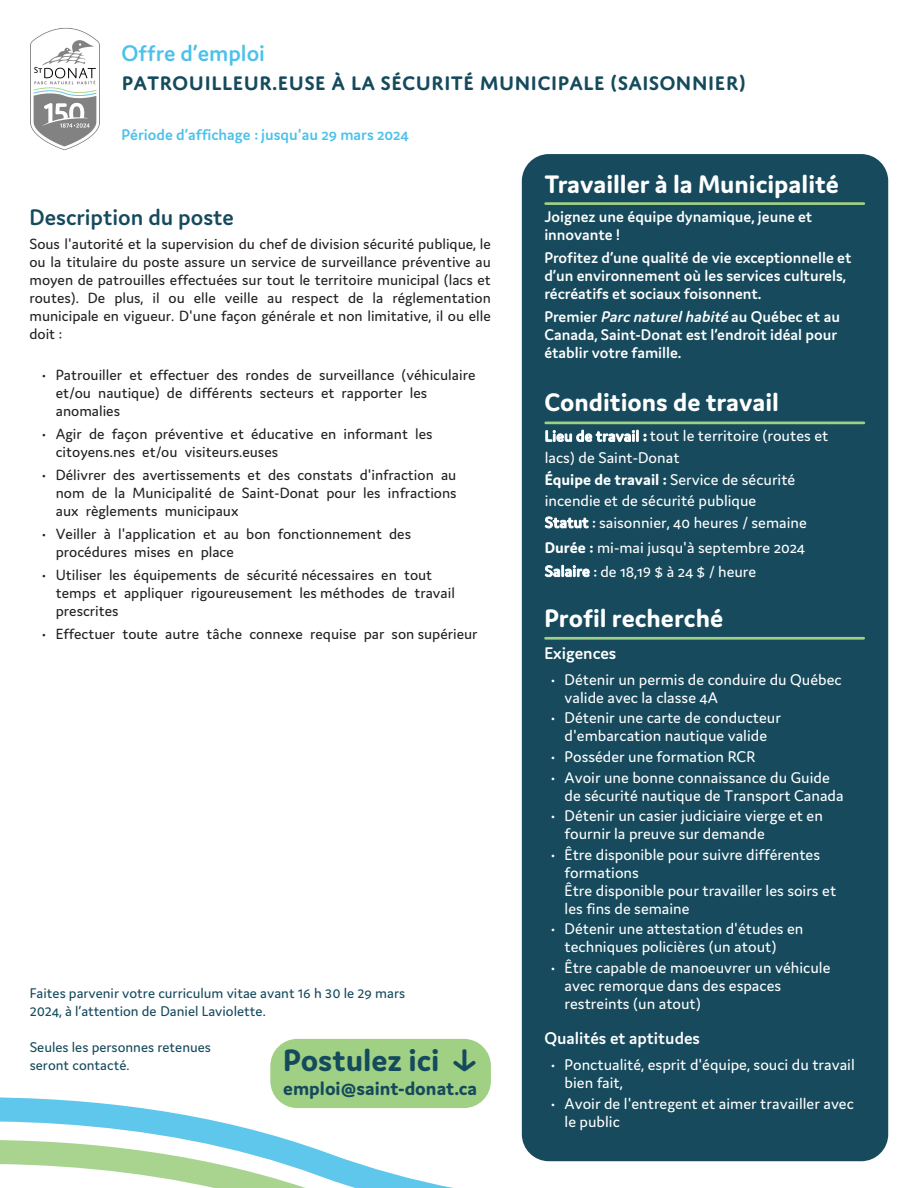
<style>
.page{position:relative;width:918px;height:1188px;background:#fff}
.page>*{position:absolute;margin:0;border:0;box-sizing:border-box;transform-origin:0 0}
.t1{font:700 33px "Domus";color:#154a5d}
.t2{font:700 27px "Domus";color:#fff}
.t3{font:600 24px "Domus";color:#154a5d}
.t4{font:600 24px "Domus";color:#4cc1e9}
.t5{font:600 21px "Domus Titling";color:#154a5d}
.t6{font:700 20.1px "Domus";color:#154a5d}
.t7{font:600 18px "Domus";color:#fff}
.t8{font:16.5px/18px "Domus";color:#fff}
.t9{font:600 16.5px/18px "Domus";color:#fff}
.t10{font:600 16.5px "Domus";color:#4cc1e9}
.t11{font:15.75px/18px "Domus";color:#231f20}
.t12{font:15px/17.9px "Domus";color:#154a5d}
.s1{font-style:italic}
.s2{font-weight:600}
.s3{font-weight:700}
</style>
<div class="page">
<svg style="left:0;top:1087px;width:624px;height:101px"></svg>
<div style="left:270px;top:1039px;width:221px;height:69px;background:#a0d083;border-radius:27px"></div>
<img style="left:30px;top:27px;width:70px;height:124px">
<div style="left:522px;top:154px;width:366px;height:1007px;background:#164a5c;border-radius:27px"></div>
<hr style="left:544px;top:202px;width:321px;height:3px;background:#a0d083">
<hr style="left:544px;top:422px;width:321px;height:2px;background:#a0d083">
<hr style="left:544px;top:637px;width:321px;height:3px;background:#a0d083">
<p class="t4" style="left:122px;top:40px;width:145px">Offre d’emploi</p>
<p class="t5" style="left:122px;top:70px;width:626px">PATROUILLEUR.EUSE À LA SÉCURITÉ MUNICIPALE (SAISONNIER)</p>
<p class="t10" style="left:122px;top:126px;width:289px">Période d’affichage : jusqu'au 29 mars 2024</p>
<p class="t2" style="left:545px;top:169px;width:296px">Travailler à la Municipalité</p>
<p class="t3" style="left:29px;top:204px;width:206px">Description du poste</p>
<p class="t11" style="left:29px;top:235px;width:463px;text-align:justify">Sous l'autorité et la supervision du chef de division sécurité publique, le ou la titulaire du poste assure un service de surveillance préventive au moyen de patrouilles effectuées sur tout le territoire municipal (lacs et routes). De plus, il ou elle veille au respect de la réglementation municipale en vigueur. D'une façon générale et non limitative, il ou elle doit :</p>
<p class="t11" style="left:56px;top:366px;width:421px;text-indent:-14px">• Patrouiller et effectuer des rondes de surveillance (véhiculaire et/ou nautique) de différents secteurs et rapporter les anomalies</p>
<p class="t11" style="left:56px;top:425px;width:378px;text-indent:-14px">• Agir de façon préventive et éducative en informant les citoyens.nes et/ou visiteurs.euses</p>
<p class="t11" style="left:56px;top:466px;width:402px;text-align:justify;text-indent:-13px">• Délivrer des avertissements et des constats d'infraction au nom de la Municipalité de Saint-Donat pour les infractions aux règlements municipaux</p>
<p class="t11" style="left:56px;top:525px;width:357px;text-indent:-14px">• Veiller à l'application et au bon fonctionnement des procédures mises en place</p>
<p class="t11" style="left:56px;top:566px;width:401px;text-indent:-13px">• Utiliser les équipements de sécurité nécessaires en tout temps et appliquer rigoureusement les méthodes de travail prescrites</p>
<p class="t11" style="left:42px;top:625px;width:437px">• Effectuer toute autre tâche connexe requise par son supérieur</p>
<p class="t9" style="left:544px;top:207px;width:270px">Joignez une équipe dynamique, jeune et innovante !</p>
<p class="t9" style="left:544px;top:248px;width:309px">Profitez d’une qualité de vie exceptionnelle et d’un environnement où les services culturels, récréatifs et sociaux foisonnent.</p>
<p class="t9" style="left:544px;top:308px;width:297px">Premier <span class="s1">Parc naturelhabité</span> au Québec et au<br>Canada, Saint-Donat est l’endroit idéal pour établir votre famille.</p>
<p class="t2" style="left:544px;top:387px;width:236px">Conditions de travail</p>
<p class="t8" style="left:545px;top:425px;width:285px;line-height:21.6px"><span class="s2">Lieu de travail :</span> tout le territoire (routes et lacs) de Saint-Donat<br><span class="s3">Équipe de travail :</span> Service de sécurité incendie et de sécurité publique<br><span class="s2">Statut :</span> saisonnier, 40 heures / semaine</p>
<p class="t8" style="left:545px;top:536px;width:262px;line-height:23.5px"><span class="s3">Durée :</span> mi-mai jusqu'à septembre 2024<br><span class="s2">Salaire :</span> de 18,19 $ à 24 $ / heure</p>
<p class="t2" style="left:544px;top:603px;width:180px">Profil recherché</p>
<p class="t7" style="left:544px;top:644px;width:74px">Exigences</p>
<p class="t8" style="left:565px;top:670px;width:279px;text-indent:-14px">• Détenir un permis de conduire du Québec valide avec la classe 4A</p>
<p class="t8" style="left:551px;top:709px;width:231px;text-align:center">• Détenir une carte de conducteur d'embarcation nautique valide</p>
<p class="t8" style="left:551px;top:747px;width:206px">• Posséder une formation RCR</p>
<p class="t8" style="left:565px;top:768px;width:281px;text-indent:-14px">• Avoir une bonne connaissance du Guide de sécurité nautique de Transport Canada</p>
<p class="t8" style="left:565px;top:807px;width:260px;text-indent:-14px">• Détenir un casier judiciaire vierge et en fournir la preuve sur demande</p>
<p class="t8" style="left:565px;top:845px;width:273px;text-indent:-14px">• Être disponible pour suivre différentes formations<br>Être disponible pour travailler les soirs et les fins de semaine</p>
<p class="t8" style="left:565px;top:920px;width:240px;text-indent:-14px">• Détenir une attestation d'études en techniques policières (un atout)</p>
<p class="t8" style="left:565px;top:958px;width:267px;text-indent:-14px">• Être capable de manoeuvrer un véhicule avec remorque dans des espaces restreints (un atout)</p>
<p class="t7" style="left:544px;top:1029px;width:157px">Qualités et aptitudes</p>
<p class="t8" style="left:565px;top:1056px;width:292px;text-indent:-14px">• Ponctualité, esprit d'équipe, souci du travail bien fait,</p>
<p class="t8" style="left:565px;top:1094px;width:291px;text-indent:-14px">• Avoir de l'entregent et aimer travailler avec le public</p>
<p class="t12" style="left:30px;top:984px;width:377px">Faites parvenir votre curriculum vitae avant 16 h 30 le 29 mars<br>2024, à l’attention de Daniel Laviolette.</p>
<p class="t12" style="left:30px;top:1038px;width:183px">Seules les personnes retenues seront contacté.</p>
<p class="t1" style="left:283px;top:1042px;width:195px">Postulez ici ↓</p>
<p class="t6" style="left:283px;top:1078px;width:195px">emploi@saint-donat.ca</p>
</div>
